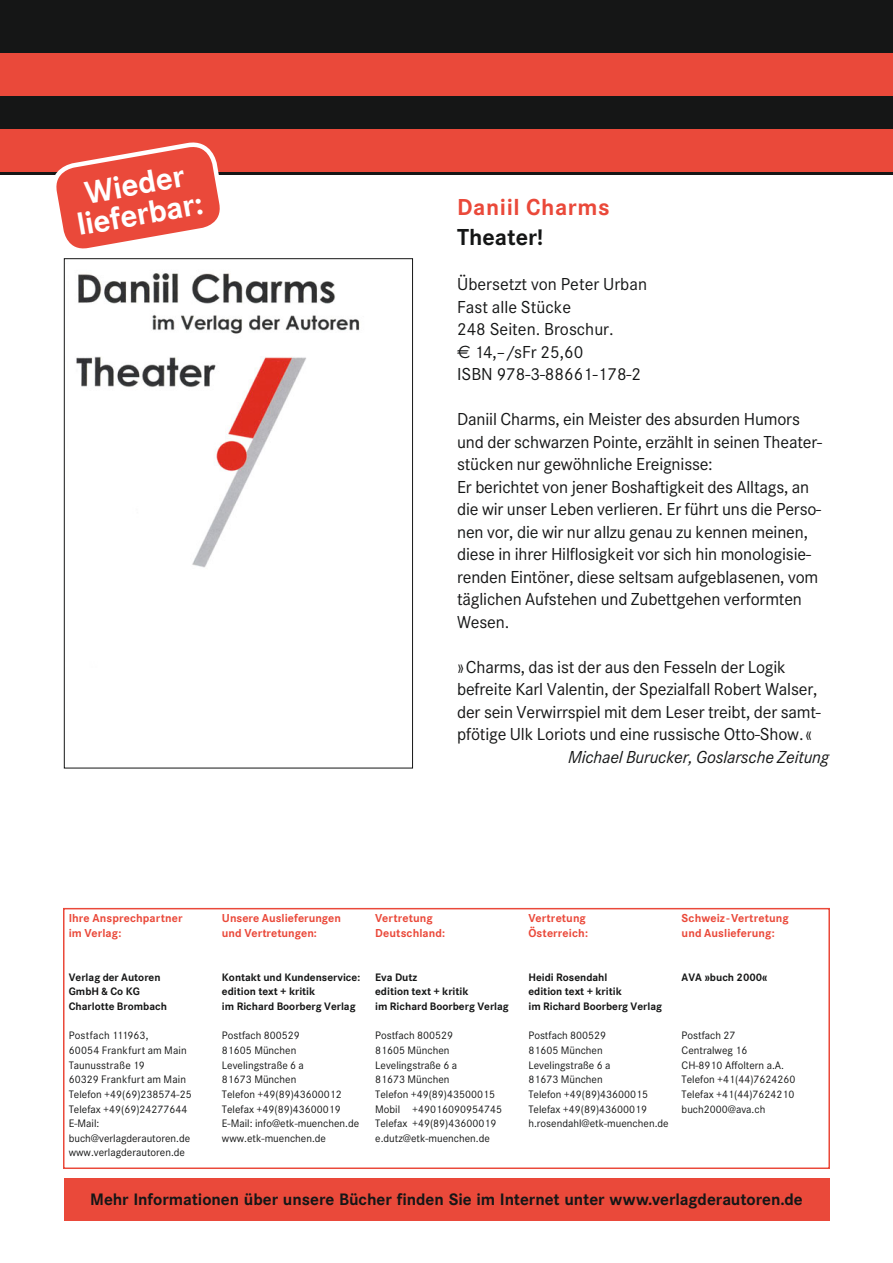
<style>
.page{position:relative;width:893px;height:1263px;background:#fff}
.page>*{position:absolute;margin:0;border:0;box-sizing:border-box;transform-origin:0 0}
.t1{font:700 33px/30px "Corporate S";color:#fff;text-align:center}
.t2{font:700 24px "Corporate S";letter-spacing:.025em;color:#ea493a}
.t3{font:700 24px "Corporate S";color:#151616}
.t4{font:18px/22.5px "Corporate S";letter-spacing:-.01em;color:#151616}
.t5{font:italic 18px "Corporate S";letter-spacing:-.01em;color:#151616}
.t6{font:700 17.25px "Corporate S";letter-spacing:-.005em;color:#151616}
.t7{font:700 12px/14.7px "Corporate S";letter-spacing:.005em;color:#ea493a}
.t8{font:11.25px/14.7px "Corporate S";color:#151616}
.t9{font:700 11.25px/14.7px "Corporate S";color:#151616}
.s1{font-family:"Euro Sans"}
</style>
<div class="page">
<div style="left:0;top:0;width:893px;height:174px;background:#151616"></div>
<div style="left:0;top:130px;width:893px;height:42px;background:#ea493a"></div>
<div style="left:0;top:53px;width:893px;height:43px;background:#ea493a"></div>
<div style="left:63px;top:908px;width:767px;height:261px;border:2px solid #ea493a"></div>
<div style="left:64px;top:1178px;width:765px;height:42px;background:#ea493a"></div>
<img style="left:76px;top:273px;width:284px;height:295px">
<svg style="left:51px;top:142px;width:174px;height:107px"></svg>
<h1 class="t1" style="left:70px;top:183px;width:129px;rotate:-10deg">Wieder lieferbar:</h1>
<h2 class="t2" style="left:457px;top:198px;width:154px">Daniil Charms</h2>
<h2 class="t3" style="left:457px;top:228px;width:88px">Theater!</h2>
<h3 class="t4" style="left:457px;top:274px;width:191px">Übersetzt von Peter Urban<br>Fast alle Stücke<br>248 Seiten. Broschur.<br><span class="s1">€</span> 14,–/sFr 25,60<br>ISBN 978-3-88661-178-2</h3>
<p class="t4" style="left:457px;top:409px;width:366px">Daniil Charms, ein Meister des absurden Humors und der schwarzen Pointe, erzählt in seinen Theater&shy;stücken nur gewöhnliche Ereignisse:<br>Er berichtet von jener Boshaftigkeit des Alltags, an die wir unser Leben verlieren. Er führt uns die Perso&shy;nen vor, die wir nur allzu genau zu kennen meinen, diese in ihrer Hilflosigkeit vor sich hin monologisie&shy;renden Eintöner, diese seltsam aufgeblasenen, vom täglichen Aufstehen und Zubettgehen verformten Wesen.</p>
<h3 class="t4" style="left:457px;top:656px;width:365px">» Charms, das ist der aus den Fesseln der Logik befreite Karl Valentin, der Spezialfall Robert Walser, der sein Verwirrspiel mit dem Leser treibt, der samt&shy;pfötige Ulk Loriots und eine russische Otto-Show. «</h3>
<h3 class="t5" style="left:568px;top:749px;width:263px">Michael Burucker, Goslarsche Zeitung</h3>
<p class="t7" style="left:69px;top:912px;width:115px">Ihre Ansprechpartner im Verlag:</p>
<p class="t9" style="left:69px;top:971px;width:100px">Verlag der Autoren<br>GmbH &amp; Co KG<br>Charlotte Brombach</p>
<p class="t8" style="left:69px;top:1029px;width:124px">Postfach 111963,<br>60054 Frankfurt am Main<br>Taunusstraße 19<br>60329 Frankfurt am Main<br>Telefon +49(69)238574-25<br>Telefax +49(69)24277644<br>E-Mail: buch@verlagderautoren.de www.verlagderautoren.de</p>
<p class="t7" style="left:222px;top:912px;width:121px">Unsere Auslieferungen und Vertretungen:</p>
<p class="t9" style="left:222px;top:971px;width:140px">Kontakt und Kundenservice: edition text + kritik<br>im Richard Boorberg Verlag</p>
<p class="t8" style="left:222px;top:1029px;width:139px">Postfach 800529<br>81605 München<br>Levelingstraße 6 a<br>81673 München<br>Telefon +49(89)43600012<br>Telefax +49(89)43600019<br>E-Mail: info@etk-muenchen.de www.etk-muenchen.de</p>
<p class="t7" style="left:375px;top:912px;width:71px">Vertretung<br>Deutschland:</p>
<p class="t9" style="left:375px;top:971px;width:135px">Eva Dutz<br>edition text + kritik<br>im Richard Boorberg Verlag</p>
<p class="t8" style="left:375px;top:1029px;width:128px">Postfach 800529<br>81605 München<br>Levelingstraße 6 a<br>81673 München<br>Telefon +49(89)43500015<br>Mobil +49016090954745<br>Telefax +49(89)43600019 e.dutz@etk-muenchen.de</p>
<p class="t7" style="left:528px;top:912px;width:61px">Vertretung<br>Österreich:</p>
<p class="t9" style="left:528px;top:971px;width:135px">Heidi Rosendahl<br>edition text + kritik<br>im Richard Boorberg Verlag</p>
<p class="t8" style="left:528px;top:1029px;width:142px">Postfach 800529<br>81605 München<br>Levelingstraße 6 a<br>81673 München<br>Telefon +49(89)43600015<br>Telefax +49(89)43600019 h.rosendahl@etk-muenchen.de</p>
<p class="t7" style="left:682px;top:912px;width:109px">Schweiz - Vertretung und Auslieferung:</p>
<p class="t9" style="left:682px;top:971px;width:88px">AVA »buch 2000«</p>
<p class="t8" style="left:682px;top:1029px;width:115px">Postfach 27<br>Centralweg 16<br>CH-8910 Affoltern a.A.<br>Telefon +41(44)7624260<br>Telefax +41(44)7624210 buch2000@ava.ch</p>
<h3 class="t6" style="left:90px;top:1193px;width:714px">Mehr Informationen über unsere Bücher finden Sie im Internet unter www.verlagderautoren.de</h3>
</div>
